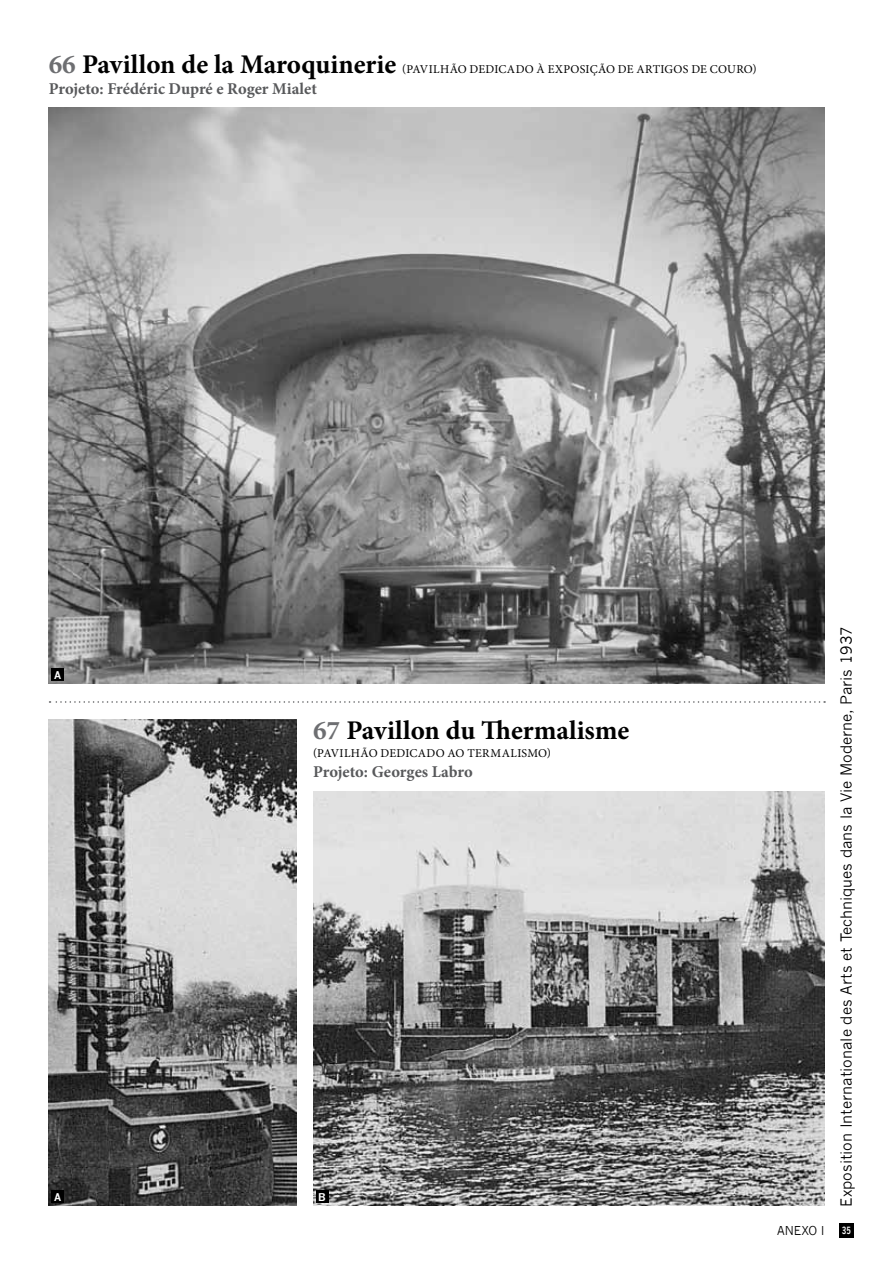
<style>
.page{position:relative;width:893px;height:1263px;background:#fff}
.page>*{position:absolute;margin:0;border:0;box-sizing:border-box;transform-origin:0 0}
.t1{font:700 27px "Minion Pro";color:#000}
.t2{font:700 16.5px "Minion Pro";color:#58595b}
.t3{font:15px "News Gothic";color:#000}
.t4{font:12px "Minion Pro";letter-spacing:.025em;color:#000}
.t5{font:12px "News Gothic";color:#000}
.t6{font:700 10.5px "News Gothic";color:#fff}
.t7{font:700 9.75px "News Gothic";color:#fff;scale:.75 1}
.s1{color:#6d6e71}
.s2{font-weight:400;font-size:18px;color:#fff}
</style>
<div class="page">
<div style="left:839px;top:1223px;width:15px;height:15px;background:#000"></div>
<svg style="left:50px;top:701px;width:775px;height:2px"></svg>
<img style="left:49px;top:107px;width:776px;height:576px">
<img style="left:49px;top:719px;width:247px;height:486px">
<img style="left:313px;top:791px;width:512px;height:414px">
<div style="left:51px;top:668px;width:13px;height:13px;background:#000"></div>
<div style="left:51px;top:1190px;width:13px;height:13px;background:#000"></div>
<div style="left:316px;top:1190px;width:12px;height:13px;background:#000"></div>
<p class="t1" style="left:49px;top:45px;width:349px"><span class="s1">66</span><span class="s2">)</span>Pavillon de la Maroquinerie</p>
<p class="t4" style="left:402px;top:61px;width:356px">(PAVILHÃO DEDICADO À EXPOSIÇÃO DE ARTIGOS DE COURO)</p>
<p class="t2" style="left:49px;top:77px;width:270px">Projeto: Frédéric Dupré e Roger Mialet</p>
<p class="t6" style="left:54px;top:668px;width:9px">A</p>
<p class="t1" style="left:313px;top:711px;width:318px"><span class="s1">67</span><span class="s2">)</span>Pavillon du Thermalisme</p>
<p class="t4" style="left:313px;top:745px;width:239px">(PAVILHÃO DEDICADO AO TERMALISMO)</p>
<p class="t2" style="left:313px;top:760px;width:161px">Projeto: Georges Labro</p>
<p class="t6" style="left:54px;top:1190px;width:9px">A</p>
<p class="t6" style="left:318px;top:1190px;width:9px">B</p>
<p class="t3" style="left:838px;top:1207px;width:582px;rotate:-90deg">EXPOSITION INTERNATIONALE DES ARTS ET TECHNIQUES DANS LA VIE MODERNE, PARIS 1937</p>
<p class="t5" style="left:777px;top:1224px;width:46px">ANEXO I</p>
<p class="t7" style="left:842px;top:1225px;width:14px">35</p>
</div>
